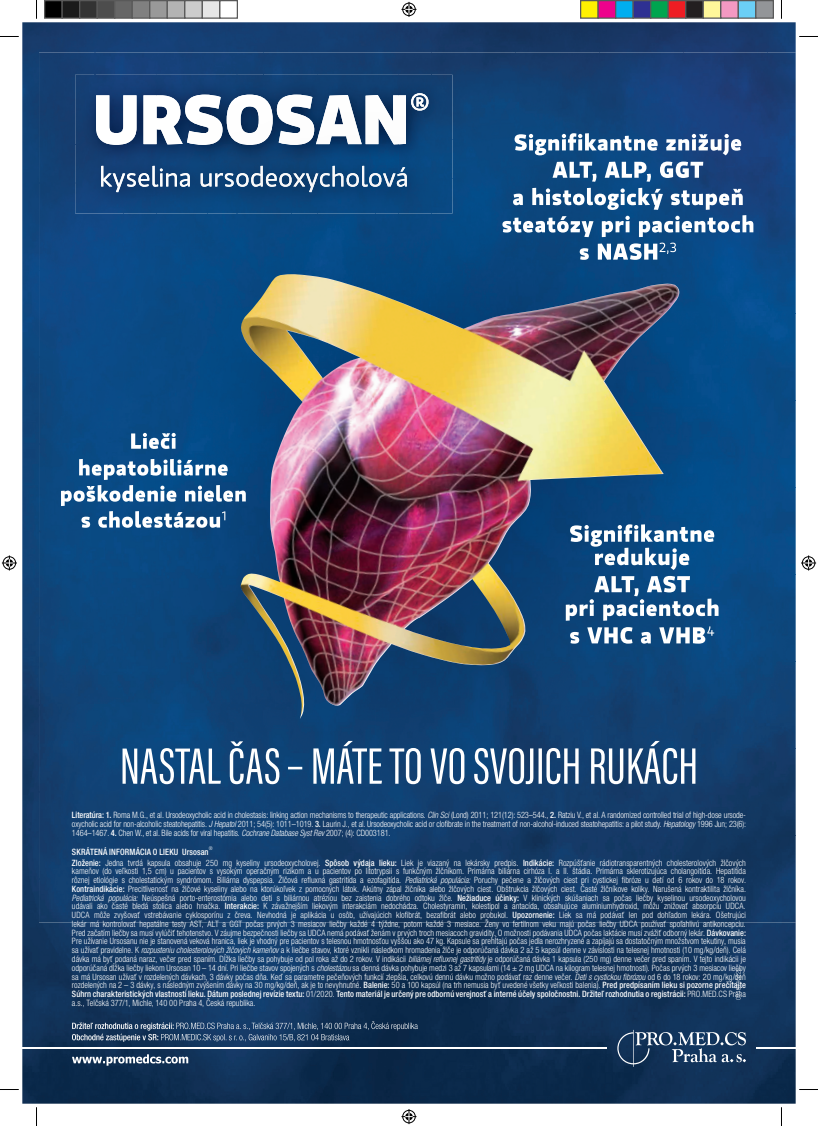
<style>
.page{position:relative;width:818px;height:1126px;background:#fff}
.page>*{position:absolute;margin:0;border:0;box-sizing:border-box;transform-origin:0 0}
.t1{font:300 condensed 8.75px/8.8px "Helvetica Neue LT Pro";letter-spacing:-.01em;color:#fff;text-align:justify;scale:.95 1}
.t2{font:500 condensed 8.75px "Helvetica Neue LT Pro";letter-spacing:.015em;color:#fff;scale:.95 1}
.t3{font:300 condensed 5.12px "Helvetica Neue LT Pro";color:#fff;scale:.95 1}
.s1{font-weight:500}
.s2{font-style:italic}
</style>
<div class="page">
<img style="left:22px;top:22px;width:773px;height:1081px">
<svg style="left:617px;top:1029px;width:128px;height:37px;background:#3a5575"></svg>
<hr style="left:755px;top:1047px;width:40px;height:1px;background:#fff">
<hr style="left:22px;top:1047px;width:584px;height:1px;background:#fff">
<svg style="left:735px;top:967px;width:5px;height:32px"></svg>
<svg style="left:72px;top:1020px;width:345px;height:21px;background:#335071"></svg>
<svg style="left:72px;top:1054px;width:116px;height:11px"></svg>
<div style="left:39px;top:53px;width:56px;height:130px;background:#153e70"></div>
<img style="left:95px;top:53px;width:336px;height:22px">
<img style="left:431px;top:53px;width:364px;height:260px">
<img style="left:39px;top:183px;width:336px;height:739px">
<div style="left:375px;top:213px;width:56px;height:61px;background:#084780"></div>
<img style="left:375px;top:313px;width:420px;height:609px">
<img style="left:75px;top:75px;width:377px;height:138px">
<img style="left:96px;top:93px;width:332px;height:94px">
<img style="left:240px;top:274px;width:439px;height:445px">
<svg style="left:514px;top:133px;width:227px;height:22px"></svg>
<svg style="left:552px;top:161px;width:150px;height:21px"></svg>
<svg style="left:502px;top:188px;width:251px;height:72px"></svg>
<svg style="left:569px;top:626px;width:144px;height:17px"></svg>
<svg style="left:569px;top:524px;width:145px;height:46px"></svg>
<svg style="left:565px;top:576px;width:153px;height:44px"></svg>
<svg style="left:61px;top:459px;width:185px;height:68px"></svg>
<svg style="left:131px;top:433px;width:44px;height:16px"></svg>
<svg style="left:122px;top:740px;width:573px;height:44px"></svg>
<svg style="left:0;top:36px;width:19px;height:1px"></svg>
<svg style="left:799px;top:36px;width:18px;height:1px"></svg>
<svg style="left:0;top:1089px;width:19px;height:1px"></svg>
<svg style="left:799px;top:1089px;width:18px;height:1px"></svg>
<svg style="left:36px;top:0;width:1px;height:19px"></svg>
<svg style="left:36px;top:1107px;width:1px;height:18px"></svg>
<svg style="left:401px;top:2px;width:15px;height:15px"></svg>
<svg style="left:401px;top:1109px;width:15px;height:14px"></svg>
<svg style="left:2px;top:555px;width:15px;height:15px"></svg>
<svg style="left:801px;top:555px;width:14px;height:15px"></svg>
<div style="left:45px;top:1px;width:17px;height:17px;background:#000"></div>
<div style="left:44px;top:0;width:19px;height:19px;border:1px solid #595959"></div>
<div style="left:62px;top:1px;width:18px;height:17px;background:#1a1a1a"></div>
<div style="left:61px;top:0;width:19px;height:19px;border:1px solid #595959"></div>
<div style="left:80px;top:1px;width:17px;height:17px;background:#333"></div>
<div style="left:79px;top:0;width:19px;height:19px;border:1px solid #595959"></div>
<div style="left:97px;top:1px;width:18px;height:17px;background:#4d4d4d"></div>
<div style="left:96px;top:0;width:19px;height:19px;border:1px solid #595959"></div>
<div style="left:115px;top:1px;width:17px;height:17px;background:#666"></div>
<div style="left:114px;top:0;width:19px;height:19px;border:1px solid #595959"></div>
<div style="left:132px;top:1px;width:18px;height:17px;background:#808080"></div>
<div style="left:131px;top:0;width:19px;height:19px;border:1px solid #595959"></div>
<div style="left:150px;top:1px;width:17px;height:17px;background:#999"></div>
<div style="left:149px;top:0;width:19px;height:19px;border:1px solid #595959"></div>
<div style="left:167px;top:1px;width:18px;height:17px;background:#b3b3b3"></div>
<div style="left:166px;top:0;width:19px;height:19px;border:1px solid #595959"></div>
<div style="left:185px;top:1px;width:17px;height:17px;background:#ccc"></div>
<div style="left:184px;top:0;width:19px;height:19px;border:1px solid #595959"></div>
<div style="left:202px;top:1px;width:18px;height:17px;background:#e6e6e6"></div>
<div style="left:201px;top:0;width:19px;height:19px;border:1px solid #595959"></div>
<div style="left:219px;top:0;width:19px;height:19px;border:1px solid #595959"></div>
<div style="left:580px;top:1px;width:17px;height:17px;background:#fff101"></div>
<div style="left:579px;top:0;width:19px;height:19px;border:1px solid #595959"></div>
<div style="left:597px;top:1px;width:18px;height:17px;background:#ed028c"></div>
<div style="left:597px;top:0;width:19px;height:19px;border:1px solid #595959"></div>
<div style="left:615px;top:1px;width:17px;height:17px;background:#00aeef"></div>
<div style="left:614px;top:0;width:19px;height:19px;border:1px solid #595959"></div>
<div style="left:632px;top:1px;width:18px;height:17px;background:#2e3092"></div>
<div style="left:632px;top:0;width:19px;height:19px;border:1px solid #595959"></div>
<div style="left:650px;top:1px;width:17px;height:17px;background:#00a54f"></div>
<div style="left:649px;top:0;width:19px;height:19px;border:1px solid #595959"></div>
<div style="left:667px;top:1px;width:18px;height:17px;background:#ee1d23"></div>
<div style="left:667px;top:0;width:19px;height:19px;border:1px solid #595959"></div>
<div style="left:685px;top:1px;width:17px;height:17px;background:#231f20"></div>
<div style="left:684px;top:0;width:19px;height:19px;border:1px solid #595959"></div>
<div style="left:702px;top:1px;width:18px;height:17px;background:#fff79a"></div>
<div style="left:702px;top:0;width:19px;height:19px;border:1px solid #595959"></div>
<div style="left:720px;top:1px;width:17px;height:17px;background:#f499c2"></div>
<div style="left:719px;top:0;width:19px;height:19px;border:1px solid #595959"></div>
<div style="left:737px;top:1px;width:18px;height:17px;background:#6bcff6"></div>
<div style="left:737px;top:0;width:19px;height:19px;border:1px solid #595959"></div>
<div style="left:755px;top:1px;width:17px;height:17px;background:#939598"></div>
<div style="left:754px;top:0;width:19px;height:19px;border:1px solid #595959"></div>
<p class="t1" style="left:72px;top:810px;width:710px"><span class="s1">Literatúra: 1.</span> Roma M.G., et al. Ursodeoxycholic acid in cholestasis: linking action mechanisms to therapeutic applications. <span class="s2">Clin Sci</span> (Lond) 2011; 121(12): 523–544., <span class="s1">2.</span> Ratziu V., et al. A randomized controlled trial of high-dose ursode&shy;oxycholic acid for non-alcoholic steatohepatitis. <span class="s2">J Hepatol</span> 2011; 54(5): 1011–1019. <span class="s1">3.</span> Laurin J., et al. Ursodeoxycholic acid or clofibrate in the treatment of non-alcohol-induced steatohepatitis: a pilot study. <span class="s2">Hepatology</span> 1996 Jun; 23(6):<br>1464–1467. <span class="s1">4.</span> Chen W., et al. Bile acids for viral hepatitis. <span class="s2">Cochrane Database Syst Rev</span> 2007; (4): CD003181.</p>
<p class="t2" style="left:72px;top:846px;width:145px">SKRÁTENÁ INFORMÁCIA O LIEKU Ursosan</p>
<p class="t3" style="left:209px;top:845px;width:6px">®</p>
<p class="t1" style="left:72px;top:858px;width:710px"><span class="s1">Zloženie:</span> Jedna tvrdá kapsula obsahuje 250 mg kyseliny ursodeoxycholovej. <span class="s1">Spôsob výdaja lieku:</span> Liek je viazaný na lekársky predpis. <span class="s1">Indikácie:</span> Rozpúšťanie rádiotransparentných cholesterolových žlčových kameňov (do veľkosti 1,5 cm) u pacientov s vysokým operačným rizikom a u pacientov po litotrypsii s funkčným žlčníkom. Primárna biliárna cirhóza I. a II. štádia. Primárna sklerotizujúca cholangoitída. Hepatitída rôznej etiológie s cholestatickým syndrómom. Biliárna dyspepsia. Žlčová refluxná gastritída a ezofagitída. <span class="s2">Pediatrická populácia:</span> Poruchy pečene a žlčových ciest pri cystickej fibróze u detí od 6 rokov do 18 rokov.<br><span class="s1">Kontraindikácie:</span> Precitlivenosť na žlčové kyseliny alebo na ktorúkoľvek z pomocných látok. Akútny zápal žlčníka alebo žlčových ciest. Obštrukcia žlčových ciest. Časté žlčníkove koliky. Narušená kontraktilita žlčníka.<br><span class="s2">Pediatrická populácia:</span> Neúspešná porto-enterostómia alebo deti s biliárnou atréziou bez zaistenia dobrého odtoku žlče. <span class="s1">Nežiaduce účinky:</span> V klinických skúšaniach sa počas liečby kyselinou ursodeoxycholovou udávali ako časté bledá stolica alebo hnačka. <span class="s1">Interakcie:</span> K závažnejším liekovým interakciám nedochádza. Cholestyramín, kolestipol a antacída, obsahujúce aluminiumhydroxid, môžu znižovať absorpciu UDCA.<br>UDCA môže zvyšovať vstrebávanie cyklosporínu z čreva. Nevhodná je aplikácia u osôb, užívajúcich klofibrát, bezafibrát alebo probukol. <span class="s1">Upozornenie:</span> Liek sa má podávať len pod dohľadom lekára. Ošetrujúci lekár má kontrolovať hepatálne testy AST, ALT a GGT počas prvých 3 mesiacov liečby každé 4 týždne, potom každé 3 mesiace. Ženy vo fertilnom veku majú počas liečby UDCA používať spoľahlivú antikoncepciu.<br>Pred začatím liečby sa musí vylúčiť tehotenstvo. V záujme bezpečnosti liečby sa UDCA nemá podávať ženám v prvých troch mesiacoch gravidity. O možnosti podávania UDCA počas laktácie musí zvážiť odborný lekár. <span class="s1">Dávkovanie:<br></span>Pre užívanie Ursosanu nie je stanovená veková hranica, liek je vhodný pre pacientov s telesnou hmotnosťou vyššou ako 47 kg. Kapsule sa prehĺtajú počas jedla nerozhryzené a zapíjajú sa dostatočným množstvom tekutiny, musia sa užívať pravidelne. K <span class="s2">rozpusteniu cholesterolových žlčových kameňov</span> a k liečbe stavov, ktoré vznikli následkom hromadenia žlče je odporúčaná dávka 2 až 5 kapsúl denne v závislosti na telesnej hmotnosti (10 mg/kg/deň). Celá dávka má byť podaná naraz, večer pred spaním. Dĺžka liečby sa pohybuje od pol roka až do 2 rokov. V indikácii <span class="s2">biliárnej refluxnej gastritídy</span> je odporúčaná dávka 1 kapsula (250 mg) denne večer pred spaním. V tejto indikácii je odporúčaná dĺžka liečby liekom Ursosan 10 – 14 dní. Pri liečbe stavov spojených s <span class="s2">cholestázou</span> sa denná dávka pohybuje medzi 3 až 7 kapsulami (14 ± 2 mg UDCA na kilogram telesnej hmotnosti). Počas prvých 3 mesiacov liečby sa má Ursosan užívať v rozdelených dávkach, 3 dávky počas dňa. Keď sa parametre pečeňových funkcií zlepšia, celkovú dennú dávku možno podávať raz denne večer. <span class="s2">Deti s cystickou fibrózou</span> od 6 do 18 rokov: 20 mg/kg/deň rozdelených na 2 – 3 dávky, s následným zvýšením dávky na 30 mg/kg/deň, ak je to nevyhnutné. <span class="s1">Balenie:</span> 50 a 100 kapsúl (na trh nemusia byť uvedené všetky veľkosti balenia). <span class="s1">Pred predpísaním lieku si pozorne prečítajte Súhrn charakteristických vlastností lieku. Dátum poslednej revízie textu:</span> 01/2020. <span class="s1">Tento materiál je určený pre odbornú verejnosť a interné účely spoločnostni. Držiteľ rozhodnutia o registrácii:</span> PRO.MED.CS Praha a.s., Telčská 377/1, Michle, 140 00 Praha 4, Česká republika.</p>
</div>
